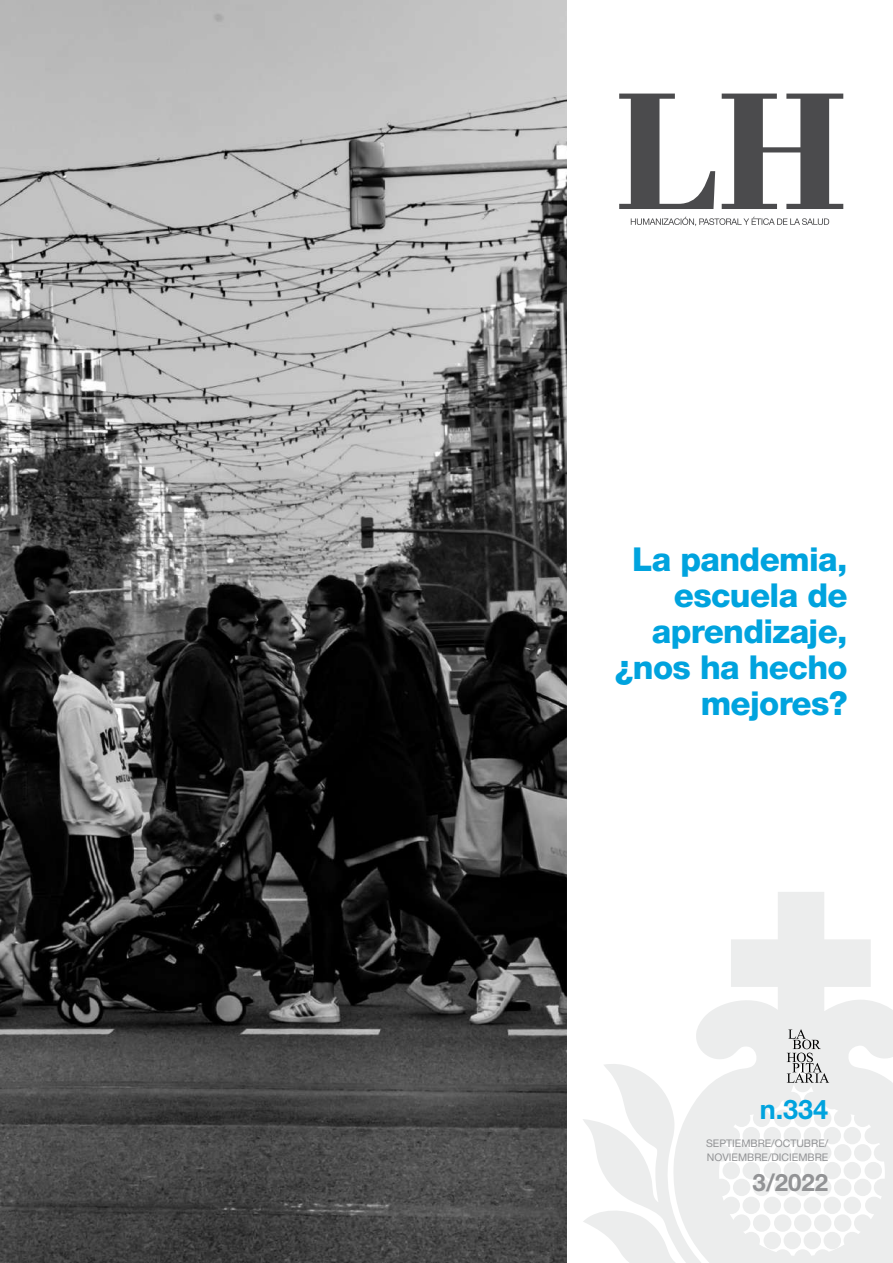
<style>
.page{position:relative;width:893px;height:1263px;background:#fff}
.page>*{position:absolute;margin:0;border:0;box-sizing:border-box;transform-origin:0 0}
.t1{font:800 33px/36px "Helvetica Neue LT Std";letter-spacing:-.02em;color:#00a3de;text-align:right}
.t2{font:700 27px "Helvetica Neue LT Std";color:#00a3de}
.t3{font:700 24px "Helvetica Neue LT Std";color:#929395}
.t4{font:10.5px/13.5px "Helvetica Neue LT Std";color:#929395}
</style>
<div class="page">
<img style="left:0;top:0;width:567px;height:1263px">
<svg style="left:619px;top:93px;width:225px;height:133px"></svg>
<svg style="left:583px;top:1064px;width:89px;height:199px;fill:#eceded"></svg>
<svg style="left:672px;top:892px;width:221px;height:371px;fill:#eceded"></svg>
<svg style="left:787px;top:1029px;width:42px;height:54px;background:#c4c4c4"></svg>
<p class="t1" style="left:615px;top:541px;width:234px">La pandemia, escuela de aprendizaje, ¿nos ha hecho mejores?</p>
<p class="t2" style="left:760px;top:1092px;width:70px">n.334</p>
<p class="t4" style="left:706px;top:1136px;width:124px">SEPTIEMBRE/OCTUBRE/<br>NOVIEMBRE/DICIEMBRE</p>
<p class="t3" style="left:753px;top:1168px;width:77px">3/2022</p>
</div>
